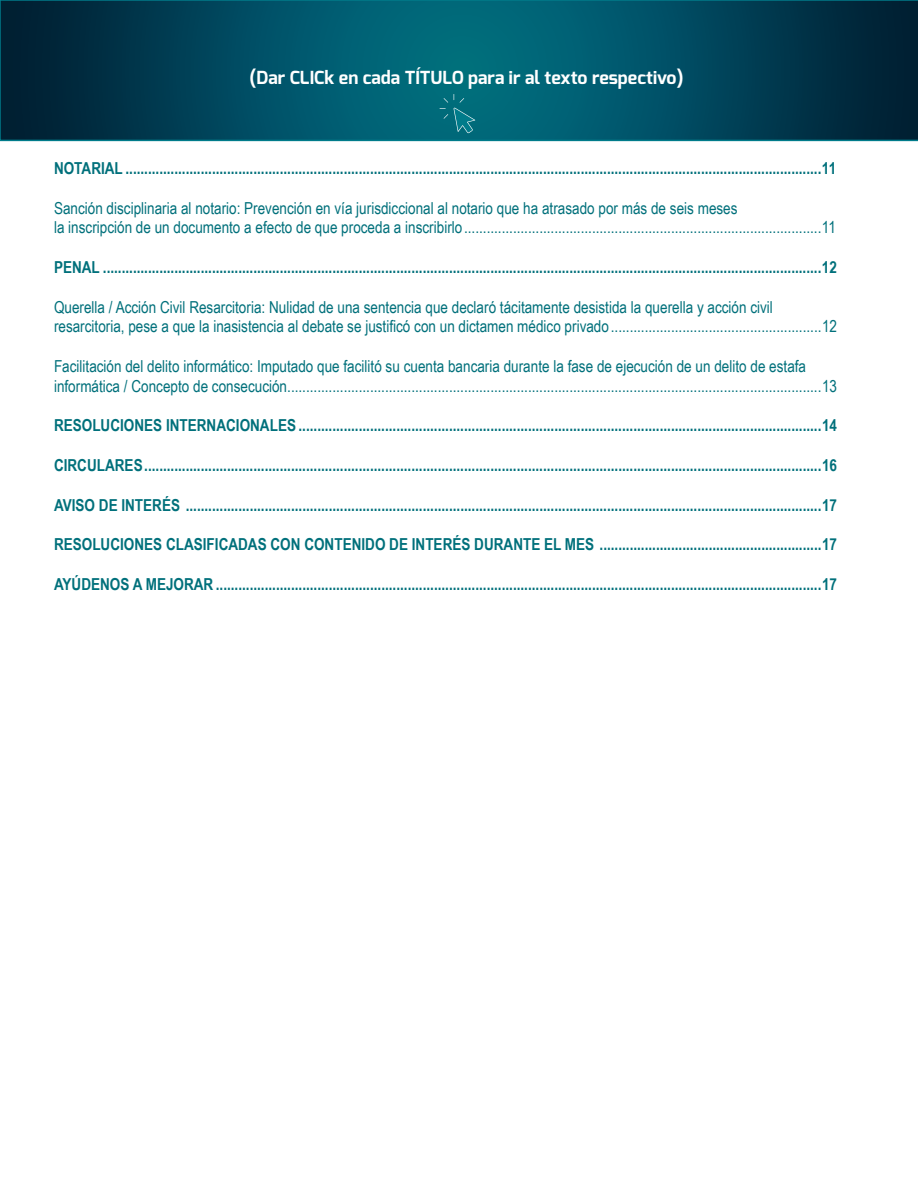
<style>
.page{position:relative;width:918px;height:1188px;background:#fff}
.page>*{position:absolute;margin:0;border:0;box-sizing:border-box;transform-origin:0 0}
.t1{font:700 18px "Exo";color:#fff}
.t2{font:700 16.5px "Arial Narrow";color:#00707b}
.t3{font:16.5px/19.8px "Arial Narrow";color:#00707b}
</style>
<div class="page">
<svg style="left:0;top:0;width:918px;height:141px;background:#00485c"></svg>
<svg style="left:440px;top:98px;width:8px;height:21px"></svg>
<svg style="left:454px;top:94px;width:21px;height:39px"></svg>
<p class="t1" style="left:250px;top:66px;width:435px">(Dar CLICk en cada TÍTULO para ir al texto respectivo)</p>
<p class="t2" style="left:54px;top:156px;width:784px">NOTARIAL .........................................................................................................................................................................................11</p>
<p class="t3" style="left:54px;top:197px;width:784px">Sanción disciplinaria al notario: Prevención en vía jurisdiccional al notario que ha atrasado por más de seis meses<br>la inscripción de un documento a efecto de que proceda a inscribirlo...............................................................................................11</p>
<p class="t2" style="left:54px;top:255px;width:785px">PENAL ...............................................................................................................................................................................................12</p>
<p class="t3" style="left:54px;top:296px;width:785px">Querella / Acción Civil Resarcitoria: Nulidad de una sentencia que declaró tácitamente desistida la querella y acción civil resarcitoria, pese a que la inasistencia al debate se justificó con un dictamen médico privado........................................................12</p>
<p class="t3" style="left:54px;top:356px;width:785px">Facilitación del delito informático: Imputado que facilitó su cuenta bancaria durante la fase de ejecución de un delito de estafa informática / Concepto de consecución..............................................................................................................................................13</p>
<p class="t2" style="left:54px;top:413px;width:785px">RESOLUCIONES INTERNACIONALES ...........................................................................................................................................14</p>
<p class="t2" style="left:54px;top:453px;width:785px">CIRCULARES....................................................................................................................................................................................16</p>
<p class="t2" style="left:54px;top:492px;width:785px">AVISO DE INTERÉS .........................................................................................................................................................................17</p>
<p class="t2" style="left:54px;top:532px;width:785px">RESOLUCIONES CLASIFICADAS CON CONTENIDO DE INTERÉS DURANTE EL MES ...........................................................17</p>
<p class="t2" style="left:54px;top:572px;width:785px">AYÚDENOS A MEJORAR.................................................................................................................................................................17</p>
</div>
